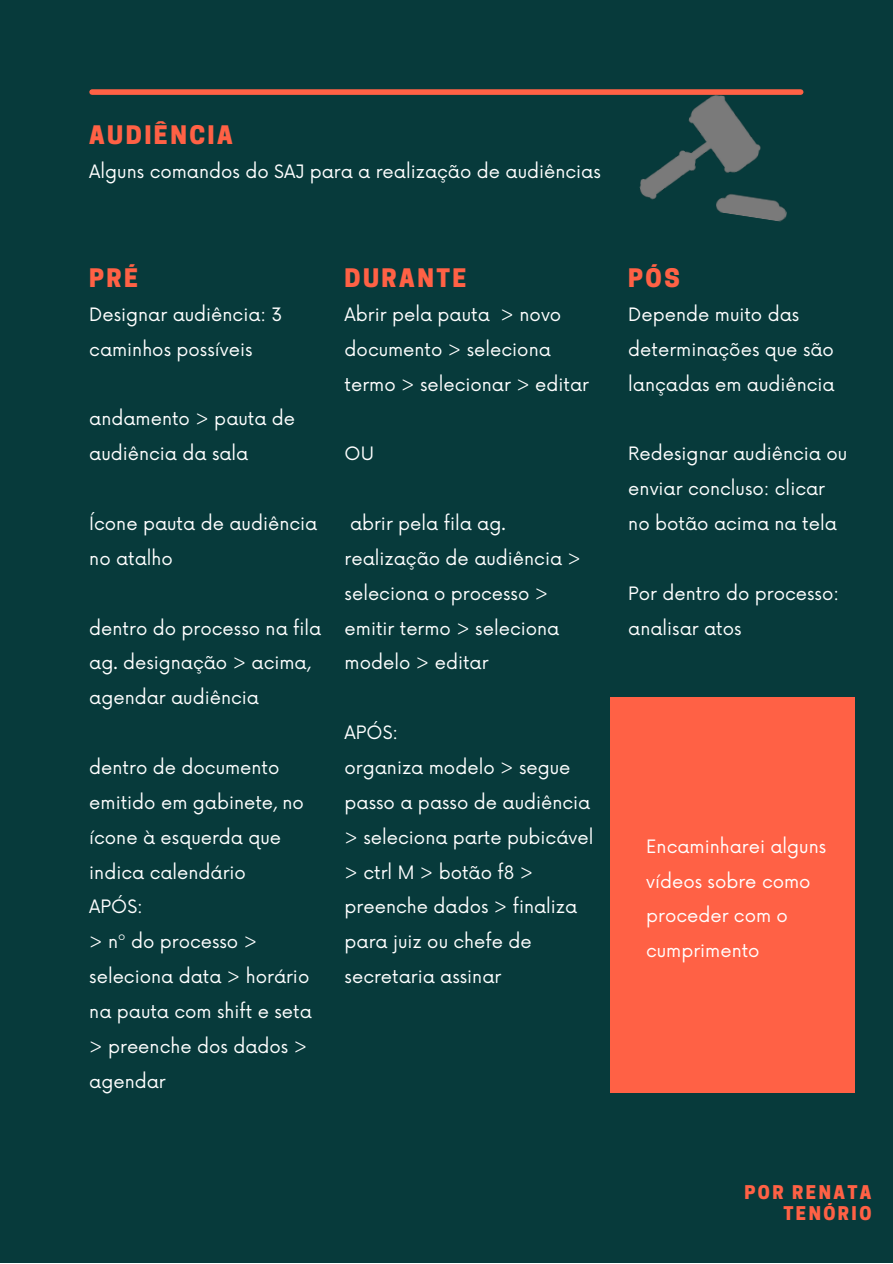
<style>
.page{position:relative;width:893px;height:1264px;background:#fff}
.page>*{position:absolute;margin:0;border:0;box-sizing:border-box;transform-origin:0 0}
.t1{font:800 24px "Cooper Hewitt";letter-spacing:.1em;color:#ff6145}
.t2{font:18px/34.8px "Now";color:#fff}
.t3{font:800 17.7px/21.3px "Cooper Hewitt";letter-spacing:.135em;color:#ff6145;text-align:right}
</style>
<div class="page">
<div style="left:0;top:0;width:892px;height:1262px;background:#073a3b"></div>
<div style="left:92px;top:89px;width:708px;height:6px;background:#ff6145"></div>
<div style="left:610px;top:697px;width:244px;height:396px;background:#ff6145"></div>
<img style="left:637px;top:89px;width:166px;height:133px">
<h1 class="t1" style="left:89px;top:126px;width:145px">AUDIÊNCIA</h1>
<p class="t2" style="left:89px;top:155px;width:513px">Alguns comandos do SAJ para a realização de audiências</p>
<h1 class="t1" style="left:89px;top:269px;width:50px">PRÉ</h1>
<p class="t2" style="left:89px;top:298px;width:195px">Designar audiência: 3 caminhos possíveis</p>
<p class="t2" style="left:89px;top:402px;width:207px">andamento &gt; pauta de audiência da sala</p>
<p class="t2" style="left:89px;top:507px;width:229px">Ícone pauta de audiência no atalho</p>
<p class="t2" style="left:89px;top:611px;width:233px">dentro do processo na fila ag. designação &gt; acima, agendar audiência</p>
<p class="t2" style="left:89px;top:751px;width:224px">dentro de documento emitido em gabinete, no ícone à esquerda que indica calendário<br>APÓS:<br>&gt; nº do processo &gt; seleciona data &gt; horário na pauta com shift e seta &gt; preenche dos dados &gt; agendar</p>
<h1 class="t1" style="left:344px;top:269px;width:123px">DURANTE</h1>
<p class="t2" style="left:344px;top:298px;width:246px">Abrir pela pauta &gt; novo documento &gt; seleciona termo &gt; selecionar &gt; editar</p>
<p class="t2" style="left:344px;top:437px;width:31px">OU</p>
<p class="t2" style="left:344px;top:507px;width:238px;text-indent:5px">abrir pela fila ag. realização de audiência &gt; seleciona o processo &gt; emitir termo &gt; seleciona modelo &gt; editar</p>
<p class="t2" style="left:344px;top:716px;width:250px">APÓS:<br>organiza modelo &gt; segue passo a passo de audiência &gt; seleciona parte pubicável &gt; ctrl M &gt; botão f8 &gt; preenche dados &gt; finaliza para juiz ou chefe de secretaria assinar</p>
<h1 class="t1" style="left:628px;top:269px;width:53px">PÓS</h1>
<p class="t2" style="left:628px;top:298px;width:208px">Depende muito das determinações que são lançadas em audiência</p>
<p class="t2" style="left:628px;top:437px;width:220px">Redesignar audiência ou enviar concluso: clicar no botão acima na tela</p>
<p class="t2" style="left:628px;top:576px;width:212px">Por dentro do processo: analisar atos</p>
<p class="t2" style="left:646px;top:829px;width:181px">Encaminharei alguns vídeos sobre como proceder com o cumprimento</p>
<p class="t3" style="left:744px;top:1183px;width:128px">POR RENATA<br>TENÓRIO</p>
</div>
